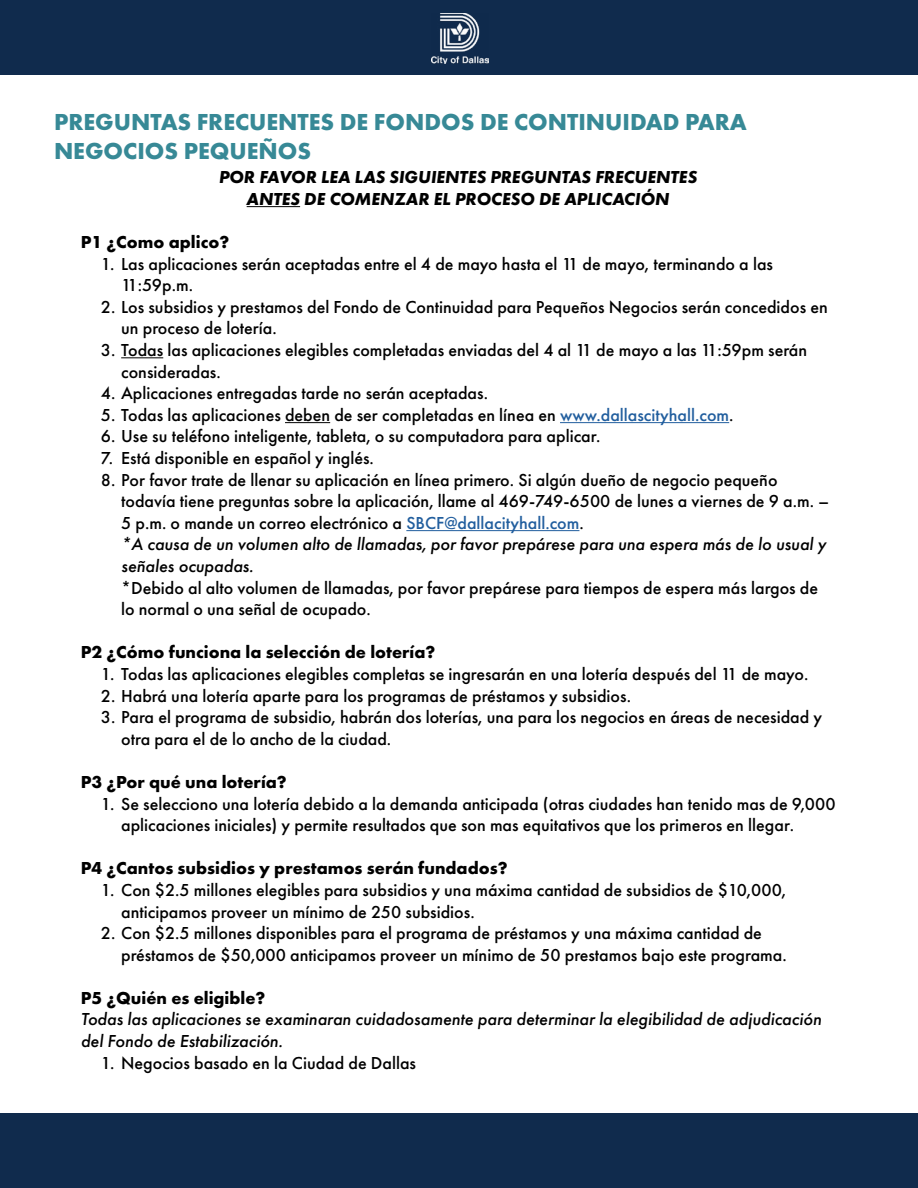
<style>
.page{position:relative;width:918px;height:1188px;background:#fff}
.page>*{position:absolute;margin:0;border:0;box-sizing:border-box;transform-origin:0 0}
.t1{font:700 24px/28.8px "Futura PT";color:#378996}
.t2{font:500 18px/21.6px "Futura PT";color:#000}
.t3{font:700 18px "Futura PT";color:#000}
.t4{font:italic 500 18px/21.9px "Futura PT";color:#000}
.t5{font:italic 700 18px/21.6px "Futura PT";color:#000;text-align:center}
.s1{color:#215e9e}
.s2{font-style:italic}
</style>
<div class="page">
<div style="left:0;top:1113px;width:918px;height:75px;background:#102b4d"></div>
<div style="left:0;top:0;width:918px;height:75px;background:#102b4d"></div>
<img style="left:432px;top:14px;width:56px;height:50px">
<hr style="left:247px;top:206px;width:53px;height:1px;background:#000">
<hr style="left:121px;top:357px;width:42px;height:1px;background:#000">
<hr style="left:285px;top:422px;width:45px;height:1px;background:#000">
<hr style="left:560px;top:422px;width:169px;height:1px;background:#215e9e">
<hr style="left:406px;top:530px;width:173px;height:1px;background:#215e9e">
<h1 class="t1" style="left:54px;top:107px;width:694px">PREGUNTAS FRECUENTES DE FONDOS DE CONTINUIDAD PARA<br>NEGOCIOS PEQUEÑOS</h1>
<p class="t5" style="left:219px;top:166px;width:480px">POR FAVOR LEA LAS SIGUIENTES PREGUNTAS FRECUENTES<br>ANTES DE COMENZAR EL PROCESO DE APLICACIÓN</p>
<p class="t3" style="left:81px;top:230px;width:150px">P1 ¿Como aplico?</p>
<p class="t2" style="left:121px;top:253px;width:653px;text-indent:-20px">1. Las aplicaciones serán aceptadas entre el 4 de mayo hasta el 11 de mayo, terminando a las<br>11:59p.m.</p>
<p class="t2" style="left:121px;top:296px;width:708px;text-indent:-20px">2. Los subsidios y prestamos del Fondo de Continuidad para Pequeños Negocios serán concedidos en un proceso de lotería.</p>
<p class="t2" style="left:121px;top:339px;width:688px;text-indent:-20px">3. Todas las aplicaciones elegibles completadas enviadas del 4 al 11 de mayo a las 11:59pm serán consideradas.</p>
<p class="t2" style="left:101px;top:382px;width:389px">4. Aplicaciones entregadas tarde no serán aceptadas.</p>
<p class="t2" style="left:101px;top:404px;width:634px">5. Todas las aplicaciones deben de ser completadas en línea en <span class="s1">www.dallascityhall.com</span>.</p>
<p class="t2" style="left:101px;top:426px;width:501px">6. Use su teléfono inteligente, tableta, o su computadora para aplicar.</p>
<p class="t2" style="left:101px;top:447px;width:274px">7. Está disponible en español y inglés.</p>
<p class="t2" style="left:121px;top:469px;width:710px;text-indent:-20px">8. Por favor trate de llenar su aplicación en línea primero. Si algún dueño de negocio pequeño todavía tiene preguntas sobre la aplicación, llame al 469-749-6500 de lunes a viernes de 9 a.m. – 5 p.m. o mande un correo electrónico a <span class="s1">SBCF@dallacityhall.com</span>.<br><span class="s2">*A causa de un volumen alto de llamadas, por favor prepárese para una espera más de lo usual y señales ocupadas.</span></p>
<p class="t2" style="left:121px;top:577px;width:698px">*Debido al alto volumen de llamadas, por favor prepárese para tiempos de espera más largos de lo normal o una señal de ocupado.</p>
<p class="t3" style="left:81px;top:641px;width:356px">P2 ¿Cómo funciona la selección de lotería?</p>
<p class="t2" style="left:101px;top:663px;width:709px">1. Todas las aplicaciones elegibles completas se ingresarán en una lotería después del 11 de mayo.</p>
<p class="t2" style="left:101px;top:685px;width:532px">2. Habrá una lotería aparte para los programas de préstamos y subsidios.</p>
<p class="t2" style="left:121px;top:706px;width:703px;text-indent:-20px">3. Para el programa de subsidio, habrán dos loterías, una para los negocios en áreas de necesidad y otra para el de lo ancho de la ciudad.</p>
<p class="t3" style="left:81px;top:770px;width:208px">P3 ¿Por qué una lotería?</p>
<p class="t2" style="left:121px;top:793px;width:716px;text-indent:-20px">1. Se selecciono una lotería debido a la demanda anticipada (otras ciudades han tenido mas de 9,000 aplicaciones iniciales) y permite resultados que son mas equitativos que los primeros en llegar.</p>
<p class="t3" style="left:81px;top:856px;width:428px">P4 ¿Cantos subsidios y prestamos serán fundados?</p>
<p class="t2" style="left:121px;top:879px;width:666px;text-indent:-20px">1. Con $2.5 millones elegibles para subsidios y una máxima cantidad de subsidios de $10,000, anticipamos proveer un mínimo de 250 subsidios.</p>
<p class="t2" style="left:121px;top:922px;width:667px;text-indent:-20px">2. Con $2.5 millones disponibles para el programa de préstamos y una máxima cantidad de préstamos de $50,000 anticipamos proveer un mínimo de 50 prestamos bajo este programa.</p>
<p class="t3" style="left:81px;top:986px;width:186px">P5 ¿Quién es eligible?</p>
<p class="t4" style="left:81px;top:1009px;width:742px">Todas las aplicaciones se examinaran cuidadosamente para determinar la elegibilidad de adjudicación del Fondo de Estabilización.</p>
<p class="t2" style="left:101px;top:1052px;width:317px">1. Negocios basado en la Ciudad de Dallas</p>
</div>
